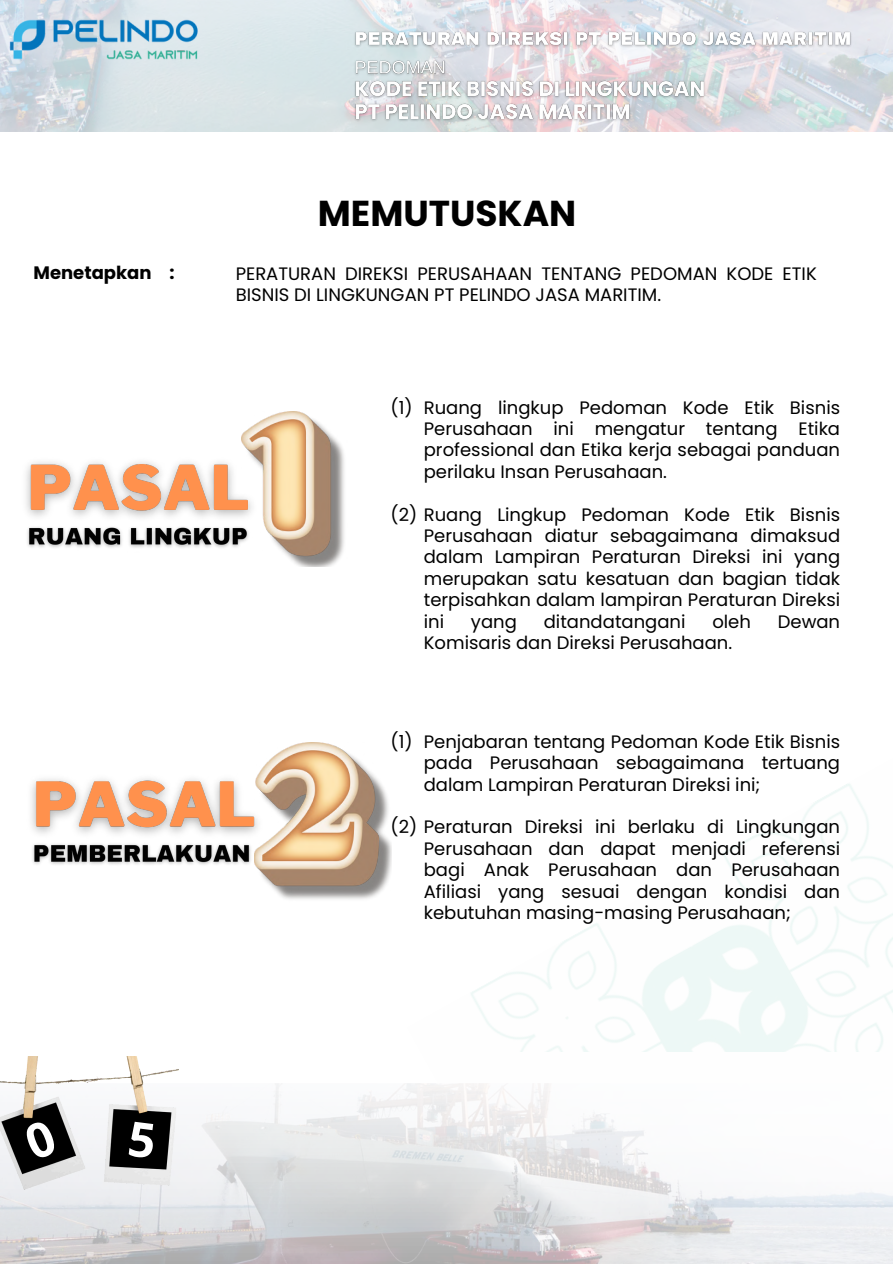
<style>
.page{position:relative;width:893px;height:1264px;background:#fff}
.page>*{position:absolute;margin:0;border:0;box-sizing:border-box;transform-origin:0 0}
.t1{font:700 36px "Poppins";color:#000}
.t2{font:18px/21.3px "Poppins";color:#000;text-align:justify}
.t3{font:700 18px "Poppins";color:#000}
</style>
<div class="page">
<img style="left:0;top:0;width:892px;height:132px">
<svg style="left:0;top:1083px;width:892px;height:180px"></svg>
<img style="left:1px;top:0;width:203px;height:68px">
<img style="left:0;top:1056px;width:179px;height:134px">
<img style="left:26px;top:461px;width:215px;height:57px">
<img style="left:241px;top:411px;width:103px;height:156px">
<img style="left:255px;top:742px;width:136px;height:157px">
<img style="left:351px;top:26px;width:505px;height:25px">
<img style="left:351px;top:55px;width:357px;height:72px">
<img style="left:27px;top:521px;width:225px;height:31px">
<img style="left:31px;top:765px;width:240px;height:81px">
<img style="left:31px;top:838px;width:224px;height:27px">
<svg style="left:23px;top:1118px;width:35px;height:42px"></svg>
<svg style="left:128px;top:1120px;width:28px;height:38px"></svg>
<p class="t1" style="left:318px;top:188px;width:260px">MEMUTUSKAN</p>
<p class="t3" style="left:33px;top:260px;width:120px">Menetapkan</p>
<p class="t2" style="left:236px;top:263px;width:582px">PERATURAN DIREKSI PERUSAHAAN TENTANG PEDOMAN KODE ETIK<br>BISNIS DI LINGKUNGAN PT PELINDO JASA MARITIM.</p>
<p class="t3" style="left:169px;top:260px;width:7px">:</p>
<p class="t2" style="left:390px;top:397px;width:24px">(1)</p>
<p class="t2" style="left:424px;top:397px;width:418px">Ruang lingkup Pedoman Kode Etik Bisnis Perusahaan ini mengatur tentang Etika professional dan Etika kerja sebagai panduan perilaku Insan Perusahaan.</p>
<p class="t2" style="left:424px;top:503px;width:418px;text-indent:-33px">(2) Ruang Lingkup Pedoman Kode Etik Bisnis Perusahaan diatur sebagaimana dimaksud dalam Lampiran Peraturan Direksi ini yang merupakan satu kesatuan dan bagian tidak terpisahkan dalam lampiran Peraturan Direksi ini</p>
<p class="t2" style="left:471px;top:610px;width:47px">yang</p>
<p class="t2" style="left:543px;top:610px;width:143px">ditandatangani</p>
<p class="t2" style="left:712px;top:610px;width:40px">oleh</p>
<p class="t2" style="left:777px;top:610px;width:64px">Dewan</p>
<p class="t2" style="left:424px;top:632px;width:310px">Komisaris dan Direksi Perusahaan.</p>
<p class="t2" style="left:390px;top:731px;width:24px">(1)</p>
<p class="t2" style="left:424px;top:731px;width:418px">Penjabaran tentang Pedoman Kode Etik Bisnis pada Perusahaan sebagaimana tertuang dalam Lampiran Peraturan Direksi ini;</p>
<p class="t2" style="left:424px;top:816px;width:418px;text-indent:-33px">(2) Peraturan Direksi ini berlaku di Lingkungan Perusahaan dan dapat menjadi referensi bagi Anak Perusahaan dan Perusahaan Afiliasi yang sesuai dengan kondisi dan kebutuhan masing-masing Perusahaan;</p>
</div>
